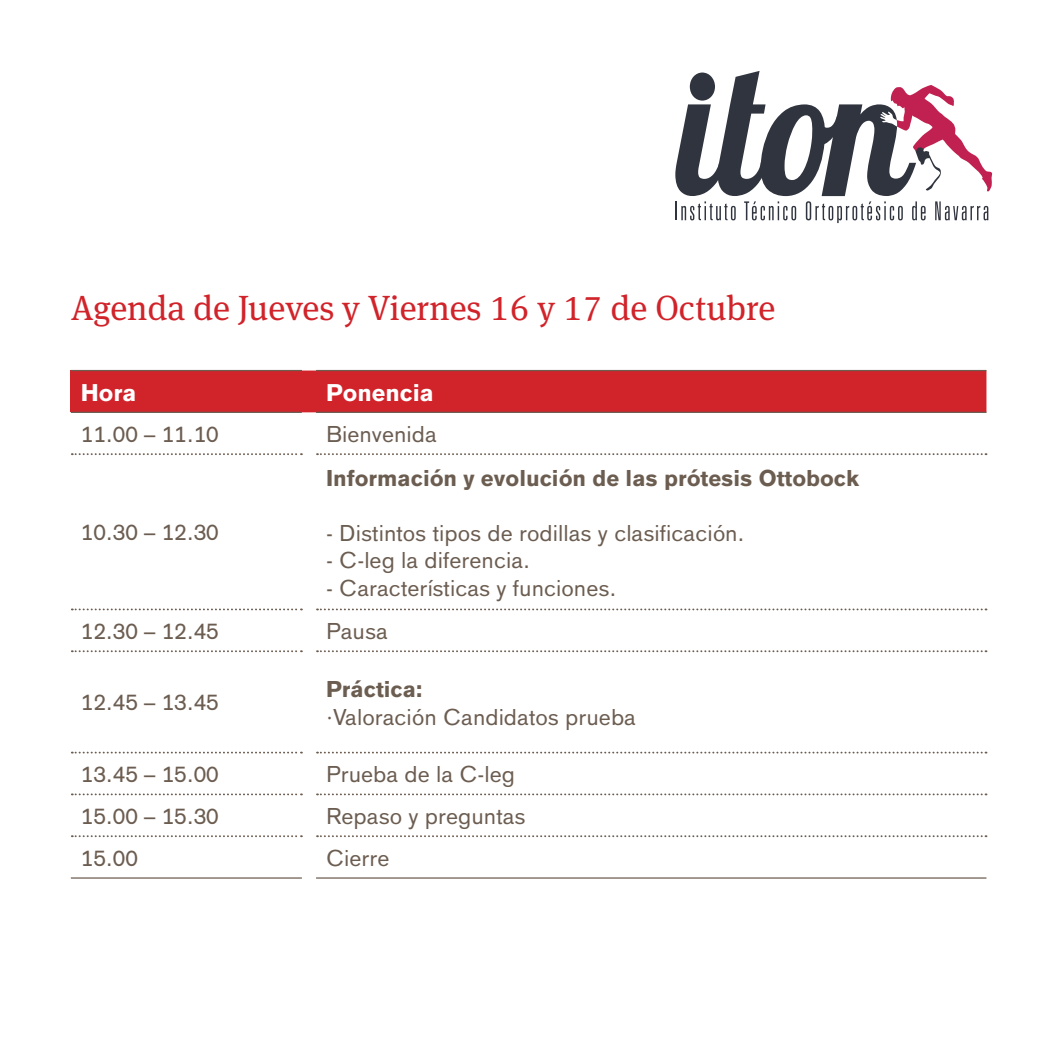
<style>
.page{position:relative;width:1063px;height:1063px;background:#fff}
.page>*{position:absolute;margin:0;border:0;box-sizing:border-box;transform-origin:0 0}
.t1{font:35px "OBO Serif";color:#d1232a}
.t2{font:700 23.75px "OBO Sans";color:#fff}
.t3{font:22.5px "OBO Sans";color:#6c5d51}
.t4{font:700 22.5px "OBO Sans";color:#6c5d51}
</style>
<div class="page">
<div style="left:71px;top:371px;width:231px;height:41px;background:#d1232a"></div>
<div style="left:302px;top:371px;width:684px;height:41px;background:#d1232a"></div>
<svg style="left:72px;top:453px;width:230px;height:2px"></svg>
<svg style="left:317px;top:453px;width:670px;height:2px"></svg>
<svg style="left:72px;top:609px;width:230px;height:1px"></svg>
<svg style="left:317px;top:609px;width:670px;height:1px"></svg>
<svg style="left:72px;top:650px;width:230px;height:2px"></svg>
<svg style="left:317px;top:650px;width:670px;height:2px"></svg>
<svg style="left:72px;top:752px;width:230px;height:2px"></svg>
<svg style="left:317px;top:752px;width:670px;height:2px"></svg>
<svg style="left:72px;top:793px;width:230px;height:2px"></svg>
<svg style="left:317px;top:793px;width:670px;height:2px"></svg>
<svg style="left:72px;top:835px;width:230px;height:2px"></svg>
<svg style="left:317px;top:835px;width:670px;height:2px"></svg>
<hr style="left:71px;top:370px;width:231px;height:1px;background:#6c5d51">
<hr style="left:71px;top:412px;width:231px;height:1px;background:#6c5d51">
<hr style="left:316px;top:370px;width:670px;height:1px;background:#6c5d51">
<hr style="left:316px;top:412px;width:670px;height:1px;background:#6c5d51">
<hr style="left:71px;top:877px;width:231px;height:2px;background:#6c5d51">
<hr style="left:316px;top:877px;width:670px;height:2px;background:#6c5d51">
<svg style="left:675px;top:71px;width:317px;height:152px"></svg>
<p class="t1" style="left:71px;top:287px;width:706px">Agenda de Jueves y Viernes 16 y 17 de Octubre</p>
<p class="t2" style="left:81px;top:379px;width:57px">Hora</p>
<p class="t2" style="left:326px;top:379px;width:109px">Ponencia</p>
<p class="t3" style="left:81px;top:421px;width:139px">11.00 – 11.10</p>
<p class="t3" style="left:326px;top:421px;width:112px">Bienvenida</p>
<p class="t3" style="left:81px;top:519px;width:139px">10.30 – 12.30</p>
<p class="t4" style="left:326px;top:465px;width:535px">Información y evolución de las prótesis Ottobock</p>
<p class="t3" style="left:326px;top:520px;width:420px">- Distintos tipos de rodillas y clasificación.</p>
<p class="t3" style="left:326px;top:547px;width:206px">- C-leg la diferencia.</p>
<p class="t3" style="left:326px;top:575px;width:292px">- Características y funciones.</p>
<p class="t3" style="left:81px;top:618px;width:139px">12.30 – 12.45</p>
<p class="t3" style="left:326px;top:618px;width:63px">Pausa</p>
<p class="t3" style="left:81px;top:689px;width:139px">12.45 – 13.45</p>
<p class="t4" style="left:326px;top:676px;width:98px">Práctica:</p>
<p class="t3" style="left:326px;top:704px;width:312px">·Valoración Candidatos prueba</p>
<p class="t3" style="left:81px;top:761px;width:139px">13.45 – 15.00</p>
<p class="t3" style="left:326px;top:761px;width:191px">Prueba de la C-leg</p>
<p class="t3" style="left:81px;top:803px;width:139px">15.00 – 15.30</p>
<p class="t3" style="left:326px;top:803px;width:201px">Repaso y preguntas</p>
<p class="t3" style="left:81px;top:845px;width:59px">15.00</p>
<p class="t3" style="left:326px;top:845px;width:65px">Cierre</p>
</div>
